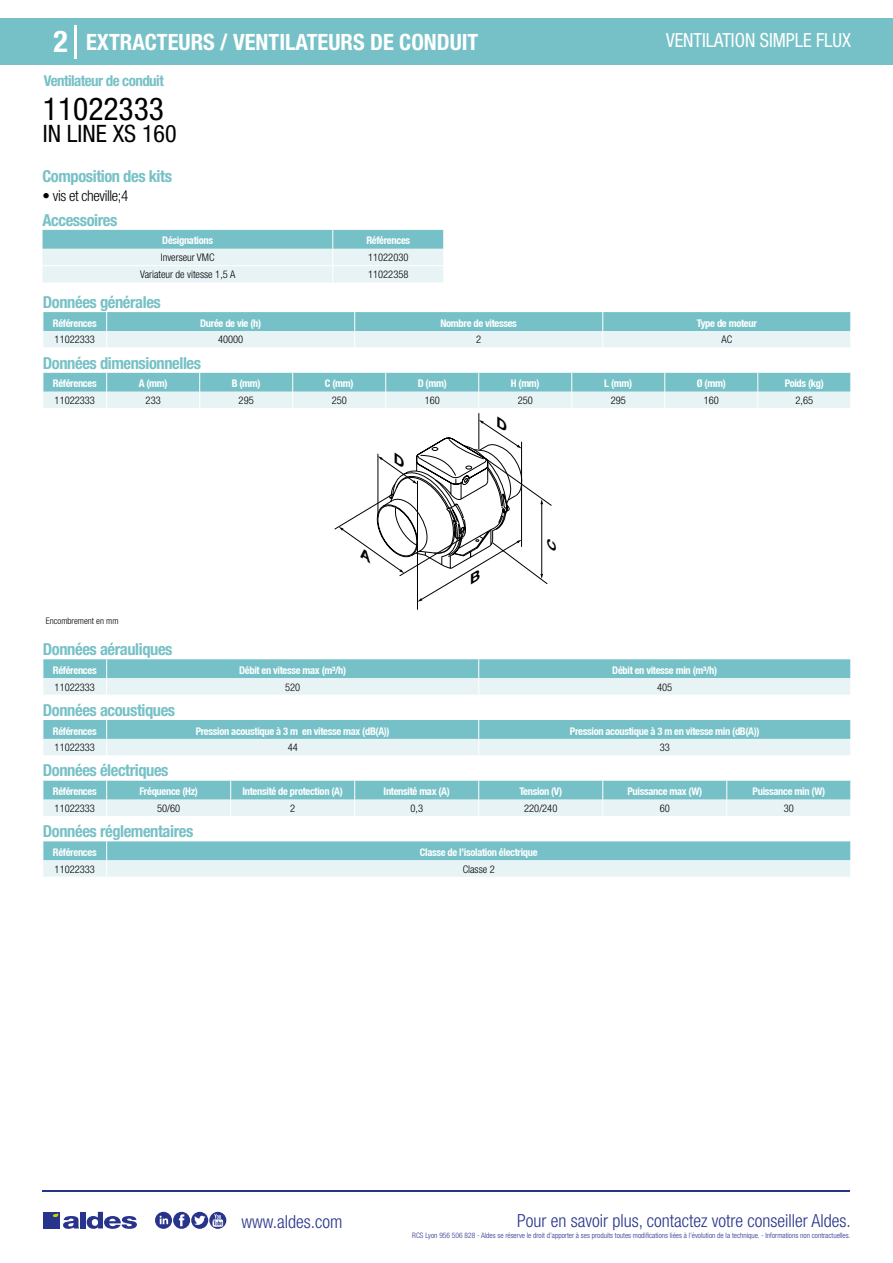
<style>
.page{position:relative;width:893px;height:1263px;background:#fff}
.page>*{position:absolute;margin:0;border:0;box-sizing:border-box;transform-origin:0 0}
.t1{font:condensed 31.5px "Helvetica Neue LT Std";color:#000}
.t2{font:700 condensed 30px "Helvetica Neue LT Std";color:#fff}
.t3{font:condensed 24px "Helvetica Neue LT Std";color:#000}
.t4{font:700 condensed 22.5px "Helvetica Neue LT Std";color:#fff}
.t5{font:condensed 19.5px "Helvetica Neue LT Std";color:#fff;scale:.95 1}
.t6{font:300 condensed 18px "Helvetica Neue";color:#28348b}
.t7{font:700 condensed 16.5px "Helvetica Neue LT Std";letter-spacing:-.025em;color:#76c1c7}
.t8{font:700 condensed 15px "Helvetica Neue LT Std";letter-spacing:-.035em;color:#76c1c7}
.t9{font:300 condensed 15px "Helvetica Neue LT Std";letter-spacing:-.025em;color:#000}
.t10{font:italic 700 11.7px "Helvetica Neue LT Pro";color:#000;scale:1.17 1}
.t11{font:700 condensed 10.5px "Helvetica Neue";letter-spacing:-.03em;color:#fff}
.t12{font:300 condensed 10.5px "Helvetica Neue";color:#000}
.t13{font:300 condensed 9px "Helvetica Neue";color:#000}
.t14{font:300 condensed 7.5px "Helvetica Neue";color:#28348b}
</style>
<div class="page">
<div style="left:0;top:18px;width:893px;height:46px;background:#76c1c7"></div>
<hr style="left:74px;top:25px;width:2px;height:33px;background:#fff">
<hr style="left:43px;top:1190px;width:807px;height:1px;background:#28348b">
<svg style="left:155px;top:1212px;width:71px;height:17px"></svg>
<div style="left:43px;top:1212px;width:17px;height:16px;background:#28348b"></div>
<div style="left:80px;top:1212px;width:6px;height:16px;background:#28348b"></div>
<svg style="left:87px;top:1212px;width:50px;height:17px"></svg>
<svg style="left:53px;top:1213px;width:26px;height:16px"></svg>
<svg style="left:43px;top:230px;width:401px;height:52px;background:#bfe1e4"></svg>
<svg style="left:43px;top:312px;width:808px;height:35px;background:#aad8dc"></svg>
<svg style="left:43px;top:373px;width:808px;height:35px;background:#acd8dd"></svg>
<hr style="left:417px;top:481px;width:1px;height:128px;background:#000">
<hr style="left:479px;top:413px;width:1px;height:36px;background:#000">
<svg style="left:43px;top:659px;width:808px;height:36px;background:#add9dd"></svg>
<svg style="left:43px;top:720px;width:808px;height:35px;background:#aad8dc"></svg>
<svg style="left:43px;top:781px;width:808px;height:35px;background:#acd9dd"></svg>
<svg style="left:43px;top:841px;width:808px;height:36px;background:#add9dd"></svg>
<svg style="left:335px;top:416px;width:217px;height:186px"></svg>
<h2 class="t2" style="left:54px;top:24px;width:16px">2</h2>
<h3 class="t4" style="left:86px;top:28px;width:394px">EXTRACTEURS / VENTILATEURS DE CONDUIT</h3>
<h3 class="t5" style="left:666px;top:29px;width:196px">VENTILATION SIMPLE FLUX</h3>
<h3 class="t8" style="left:44px;top:71px;width:121px">Ventilateur de conduit</h3>
<h1 class="t1" style="left:43px;top:91px;width:122px">11022333</h1>
<h3 class="t3" style="left:43px;top:120px;width:135px">IN LINE XS 160</h3>
<h3 class="t7" style="left:43px;top:166px;width:131px">Composition des kits</h3>
<h3 class="t7" style="left:43px;top:210px;width:76px">Accessoires</h3>
<p class="t11" style="left:162px;top:234px;width:52px">Désignations</p>
<p class="t11" style="left:366px;top:234px;width:45px">Références</p>
<p class="t12" style="left:161px;top:251px;width:55px">Inverseur VMC</p>
<p class="t12" style="left:368px;top:251px;width:42px">11022030</p>
<p class="t12" style="left:140px;top:269px;width:97px">Variateur de vitesse 1,5 A</p>
<p class="t12" style="left:368px;top:269px;width:42px">11022358</p>
<h3 class="t7" style="left:43px;top:292px;width:119px">Données générales</h3>
<p class="t11" style="left:53px;top:316px;width:45px">Références</p>
<p class="t11" style="left:200px;top:316px;width:62px">Durée de vie (h)</p>
<p class="t11" style="left:441px;top:316px;width:78px">Nombre de vitesses</p>
<p class="t11" style="left:697px;top:316px;width:62px">Type de moteur</p>
<p class="t12" style="left:55px;top:334px;width:42px">11022333</p>
<p class="t12" style="left:218px;top:334px;width:27px">40000</p>
<p class="t12" style="left:476px;top:334px;width:7px">2</p>
<p class="t12" style="left:721px;top:334px;width:12px">AC</p>
<h3 class="t7" style="left:43px;top:353px;width:160px">Données dimensionnelles</h3>
<p class="t11" style="left:53px;top:377px;width:45px">Références</p>
<p class="t11" style="left:139px;top:377px;width:30px">A (mm)</p>
<p class="t11" style="left:232px;top:377px;width:30px">B (mm)</p>
<p class="t11" style="left:325px;top:377px;width:30px">C (mm)</p>
<p class="t11" style="left:418px;top:377px;width:31px">D (mm)</p>
<p class="t11" style="left:511px;top:377px;width:30px">H (mm)</p>
<p class="t11" style="left:604px;top:377px;width:29px">L (mm)</p>
<p class="t11" style="left:697px;top:377px;width:30px">Ø (mm)</p>
<p class="t11" style="left:785px;top:377px;width:41px">Poids (kg)</p>
<p class="t12" style="left:55px;top:394px;width:42px">11022333</p>
<p class="t12" style="left:146px;top:394px;width:17px">233</p>
<p class="t12" style="left:239px;top:394px;width:17px">295</p>
<p class="t12" style="left:332px;top:394px;width:17px">250</p>
<p class="t12" style="left:425px;top:394px;width:17px">160</p>
<p class="t12" style="left:518px;top:394px;width:17px">250</p>
<p class="t12" style="left:611px;top:394px;width:17px">295</p>
<p class="t12" style="left:704px;top:394px;width:17px">160</p>
<p class="t12" style="left:795px;top:394px;width:19px">2,65</p>
<h3 class="t9" style="left:43px;top:187px;width:87px">• vis et cheville;4</h3>
<p class="t10" style="left:544px;top:553px;width:19px;rotate:-90deg">C</p>
<p class="t13" style="left:46px;top:615px;width:74px">Encombrement en mm</p>
<h3 class="t7" style="left:43px;top:639px;width:131px">Données aérauliques</h3>
<p class="t11" style="left:53px;top:664px;width:45px">Références</p>
<p class="t11" style="left:239px;top:664px;width:109px">Débit en vitesse max (m³/h)</p>
<p class="t11" style="left:612px;top:664px;width:107px">Débit en vitesse min (m³/h)</p>
<p class="t12" style="left:55px;top:681px;width:42px">11022333</p>
<p class="t12" style="left:285px;top:681px;width:17px">520</p>
<p class="t12" style="left:657px;top:681px;width:17px">405</p>
<h3 class="t7" style="left:43px;top:700px;width:134px">Données acoustiques</h3>
<p class="t11" style="left:53px;top:724px;width:45px">Références</p>
<p class="t11" style="left:196px;top:724px;width:196px">Pression acoustique à 3 m en vitesse max (dB(A))</p>
<p class="t11" style="left:570px;top:724px;width:191px">Pression acoustique à 3 m en vitesse min (dB(A))</p>
<p class="t12" style="left:55px;top:742px;width:42px">11022333</p>
<p class="t12" style="left:288px;top:742px;width:12px">44</p>
<p class="t12" style="left:660px;top:742px;width:12px">33</p>
<h3 class="t7" style="left:43px;top:761px;width:127px">Données électriques</h3>
<p class="t11" style="left:53px;top:785px;width:45px">Références</p>
<p class="t11" style="left:139px;top:785px;width:60px">Fréquence (Hz)</p>
<p class="t11" style="left:243px;top:785px;width:102px">Intensité de protection (A)</p>
<p class="t11" style="left:384px;top:785px;width:68px">Intensité max (A)</p>
<p class="t11" style="left:519px;top:785px;width:44px">Tension (V)</p>
<p class="t11" style="left:627px;top:785px;width:76px">Puissance max (W)</p>
<p class="t11" style="left:753px;top:785px;width:74px">Puissance min (W)</p>
<p class="t12" style="left:55px;top:802px;width:42px">11022333</p>
<p class="t12" style="left:157px;top:802px;width:25px">50/60</p>
<p class="t12" style="left:290px;top:802px;width:7px">2</p>
<p class="t12" style="left:410px;top:802px;width:14px">0,3</p>
<p class="t12" style="left:524px;top:802px;width:35px">220/240</p>
<p class="t12" style="left:660px;top:802px;width:12px">60</p>
<p class="t12" style="left:784px;top:802px;width:12px">30</p>
<h3 class="t7" style="left:43px;top:821px;width:152px">Données réglementaires</h3>
<p class="t11" style="left:53px;top:846px;width:45px">Références</p>
<p class="t11" style="left:420px;top:846px;width:119px">Classe de l’isolation électrique</p>
<p class="t12" style="left:55px;top:863px;width:42px">11022333</p>
<p class="t12" style="left:463px;top:863px;width:34px">Classe 2</p>
<h3 class="t6" style="left:241px;top:1211px;width:102px">www.aldes.com</h3>
<h3 class="t6" style="left:517px;top:1211px;width:335px">Pour en savoir plus, contactez votre conseiller Aldes.</h3>
<p class="t14" style="left:412px;top:1230px;width:440px">RCS Lyon 956 506 828 - Aldes se réserve le droit d’apporter à ses produits toutes modifications liées à l’évolution de la technique. - Informations non contractuelles.</p>
</div>
